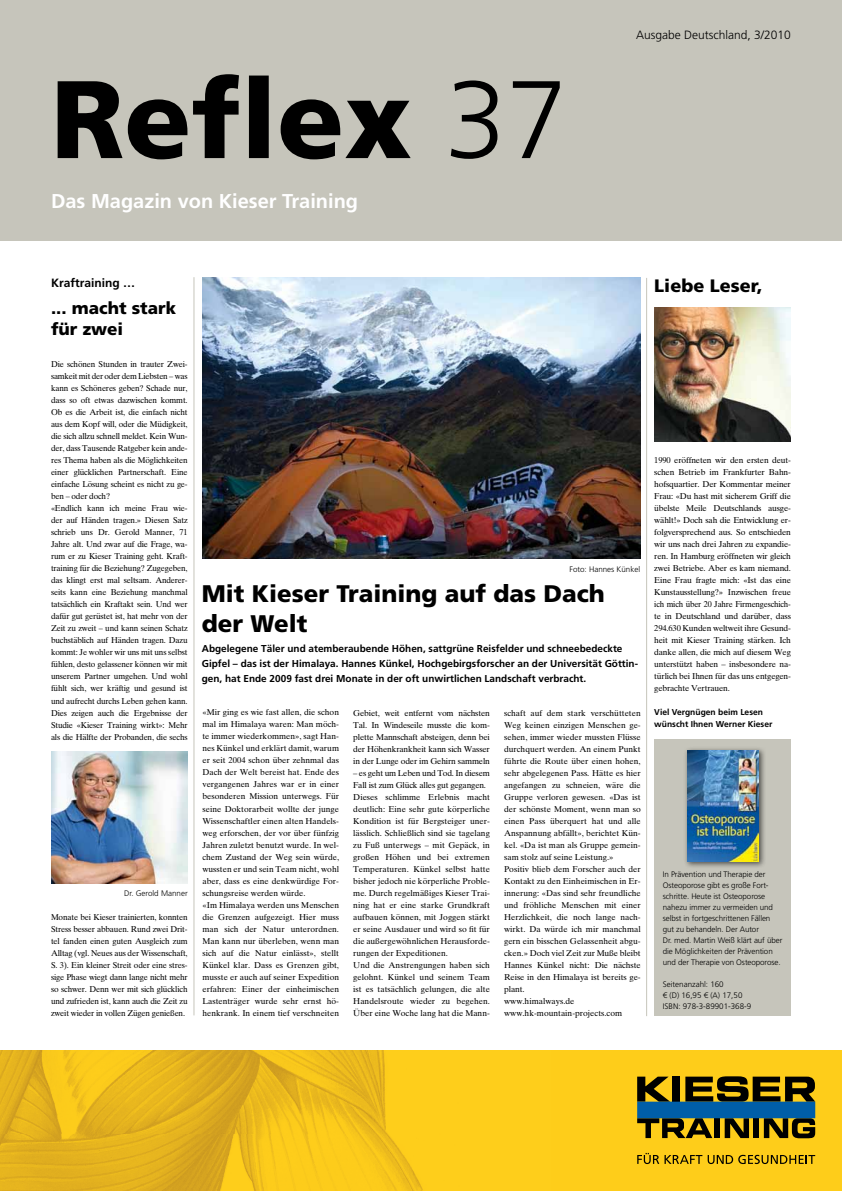
<style>
.page{position:relative;width:842px;height:1191px;background:#fff}
.page>*{position:absolute;margin:0;border:0;box-sizing:border-box;transform-origin:0 0}
.t1{font:900 110px "Frutiger LT";color:#000}
.t2{font:900 24px/30px "Frutiger LT";color:#000}
.t3{font:700 20px "Frutiger LT";color:#fff}
.t4{font:900 18px "Frutiger LT";color:#000}
.t5{font:900 17px/21px "Frutiger LT";color:#000}
.t6{font:300 12px "Frutiger LT";color:#000}
.t7{font:700 12px "Frutiger LT";color:#000}
.t8{font:700 10px/15px "Frutiger LT";color:#000}
.t9{font:8.5px/12px "Times Ten CE";color:#000}
.t10{font:8.5px/12px "Times Ten CE";letter-spacing:-.02em;color:#000}
.t11{font:700 8.5px/12px "Frutiger LT";color:#000}
.t12{font:300 8px/11px "Frutiger LT";letter-spacing:-.01em;color:#000}
.s1{font-weight:300}
</style>
<div class="page">
<div style="left:0;top:0;width:842px;height:240px;background:#c6c5bb"></div>
<div style="left:0;top:1049px;width:842px;height:142px;background:#fecd1a"></div>
<img style="left:0;top:1049px;width:551px;height:142px">
<svg style="left:637px;top:1076px;width:32px;height:25px"></svg>
<div style="left:672px;top:1076px;width:7px;height:25px;background:#000"></div>
<svg style="left:685px;top:1076px;width:130px;height:25px"></svg>
<div style="left:714px;top:1118px;width:6px;height:20px;background:#000"></div>
<svg style="left:725px;top:1118px;width:24px;height:20px"></svg>
<div style="left:754px;top:1118px;width:5px;height:20px;background:#000"></div>
<svg style="left:637px;top:1118px;width:75px;height:20px"></svg>
<svg style="left:764px;top:1118px;width:51px;height:20px"></svg>
<div style="left:637px;top:1101px;width:178px;height:17px;background:#005ea8"></div>
<svg style="left:637px;top:1153px;width:65px;height:11px"></svg>
<svg style="left:708px;top:1154px;width:107px;height:10px"></svg>
<img style="left:51px;top:751px;width:137px;height:132px">
<img style="left:202px;top:277px;width:438px;height:282px">
<hr style="left:194px;top:277px;width:1px;height:738px;background:#c6c5bb">
<hr style="left:646px;top:278px;width:1px;height:738px;background:#c6c5bb">
<div style="left:654px;top:739px;width:137px;height:276px;background:#c6c5bb"></div>
<div style="left:684px;top:746px;width:82px;height:122px;background:#000;opacity:.6"></div>
<img style="left:687px;top:750px;width:72px;height:111px">
<img style="left:654px;top:307px;width:137px;height:134px">
<h1 class="t1" style="left:51px;top:53px;width:518px">Reflex <span class="s1">37</span></h1>
<h3 class="t3" style="left:51px;top:189px;width:309px">Das Magazin von Kieser Training</h3>
<h3 class="t6" style="left:636px;top:29px;width:156px">Ausgabe Deutschland, 3/2010</h3>
<h3 class="t7" style="left:51px;top:276px;width:86px">Kraftraining …</h3>
<h3 class="t5" style="left:51px;top:297px;width:127px">... macht stark für zwei</h3>
<p class="t10" style="left:51px;top:358px;width:138px">Die schönen Stunden in trauter Zwei&shy;samkeit mit der oder dem Liebsten – was kann es Schöneres geben? Schade nur, dass so oft etwas dazwischen kommt.<br>Ob es die Arbeit ist, die einfach nicht aus dem Kopf will, oder die Müdigkeit, die sich allzu schnell meldet. Kein Wun&shy;der, dass Tausende Ratgeber kein ande&shy;res Thema haben als die Möglichkeiten einer glücklichen Partnerschaft. Eine einfache Lösung scheint es nicht zu ge&shy;ben – oder doch?<br>«Endlich kann ich meine Frau wie&shy;der auf Händen tragen.» Diesen Satz schrieb uns Dr. Gerold Manner, 71<br>Jahre alt. Und zwar auf die Frage, wa&shy;rum er zu Kieser Training geht. Kraft&shy;training für die Beziehung? Zugegeben, das klingt erst mal seltsam. Anderer&shy;seits kann eine Beziehung manchmal tatsächlich ein Kraftakt sein. Und wer dafür gut gerüstet ist, hat mehr von der Zeit zu zweit – und kann seinen Schatz buchstäblich auf Händen tragen. Dazu kommt: Je wohler wir uns mit uns selbst fühlen, desto gelassener können wir mit unserem Partner umgehen. Und wohl fühlt sich, wer kräftig und gesund ist und aufrecht durchs Leben gehen kann.<br>Dies zeigen auch die Ergebnisse der Studie «Kieser Training wirkt»: Mehr als die Hälfte der Probanden, die sechs</p>
<p class="t12" style="left:124px;top:887px;width:65px">Dr. Gerold Manner</p>
<p class="t9" style="left:51px;top:910px;width:138px;text-align:justify">Monate bei Kieser trainierten, konnten Stress besser abbauen. Rund zwei Drit&shy;tel fanden einen guten Ausgleich zum Alltag (vgl. Neues aus der Wissenschaft, S. 3). Ein kleiner Streit oder eine stres&shy;sige Phase wiegt dann lange nicht mehr so schwer. Denn wer mit sich glücklich und zufrieden ist, kann auch die Zeit zu zweit wieder in vollen Zügen genießen.</p>
<h3 class="t4" style="left:654px;top:275px;width:110px">Liebe Leser,</h3>
<p class="t12" style="left:569px;top:563px;width:72px">Foto: Hannes Künkel</p>
<h2 class="t2" style="left:202px;top:578px;width:405px">Mit Kieser Training auf das Dach der Welt</h2>
<p class="t8" style="left:202px;top:641px;width:438px">Abgelegene Täler und atemberaubende Höhen, sattgrüne Reisfelder und schneebedeckte<br>Gipfel – das ist der Himalaya. Hannes Künkel, Hochgebirgsforscher an der Universität Göttin&shy;gen, hat Ende 2009 fast drei Monate in der oft unwirtlichen Landschaft verbracht.</p>
<p class="t9" style="left:202px;top:706px;width:138px">«Mir ging es wie fast allen, die schon mal im Himalaya waren: Man möch&shy;te immer wiederkommen», sagt Han&shy;nes Künkel und erklärt damit, warum er seit 2004 schon über zehnmal das Dach der Welt bereist hat. Ende des vergangenen Jahres war er in einer besonderen Mission unterwegs. Für seine Doktorarbeit wollte der junge Wissenschaftler einen alten Handels&shy;weg erforschen, der vor über fünfzig Jahren zuletzt benutzt wurde. In wel&shy;chem Zustand der Weg sein würde, wussten er und sein Team nicht, wohl aber, dass es eine denkwürdige For&shy;schungsreise werden würde.<br>«Im Himalaya werden uns Menschen die Grenzen aufgezeigt. Hier muss man sich der Natur unterordnen.<br>Man kann nur überleben, wenn man sich auf die Natur einlässt», stellt Künkel klar. Dass es Grenzen gibt, musste er auch auf seiner Expedition erfahren: Einer der einheimischen Lastenträger wurde sehr ernst hö&shy;henkrank. In einem tief verschneiten</p>
<p class="t9" style="left:353px;top:706px;width:138px;text-align:justify">Gebiet, weit entfernt vom nächsten Tal. In Windeseile musste die kom&shy;plette Mannschaft absteigen, denn bei der Höhenkrankheit kann sich Wasser in der Lunge oder im Gehirn sammeln</p>
<p class="t9" style="left:504px;top:706px;width:138px">schaft auf dem stark verschütteten<br>Weg keinen einzigen Menschen ge&shy;sehen, immer wieder mussten Flüsse durchquert werden. An einem Punkt führte die Route über einen hohen, sehr abgelegenen Pass. Hätte es hier angefangen zu schneien, wäre die<br>Gruppe verloren gewesen. «Das ist der schönste Moment, wenn man so einen Pass überquert hat und alle<br>Anspannung abfällt», berichtet Kün&shy;kel. «Da ist man als Gruppe gemein&shy;sam stolz auf seine Leistung.»<br>Positiv blieb dem Forscher auch der<br>Kontakt zu den Einheimischen in Er&shy;innerung: «Das sind sehr freundliche und fröhliche Menschen mit einer<br>Herzlichkeit, die noch lange nach&shy;wirkt. Da würde ich mir manchmal gern ein bisschen Gelassenheit abgu&shy;cken.» Doch viel Zeit zur Muße bleibt<br>Hannes Künkel nicht: Die nächste<br>Reise in den Himalaya ist bereits ge&shy;plant.<br>www.himalways.de www.hk-mountain-projects.com</p>
<p class="t9" style="left:353px;top:766px;width:138px">– es geht um Leben und Tod. In diesem Fall ist zum Glück alles gut gegangen.<br>Dieses schlimme Erlebnis macht deutlich: Eine sehr gute körperliche Kondition ist für Bergsteiger uner&shy;lässlich. Schließlich sind sie tagelang zu Fuß unterwegs – mit Gepäck, in großen Höhen und bei extremen Temperaturen. Künkel selbst hatte bisher jedoch nie körperliche Proble&shy;me. Durch regelmäßiges Kieser Trai&shy;ning hat er eine starke Grundkraft aufbauen können, mit Joggen stärkt er seine Ausdauer und wird so fit für die außergewöhnlichen Herausforde&shy;rungen der Expeditionen.<br>Und die Anstrengungen haben sich gelohnt. Künkel und seinem Team ist es tatsächlich gelungen, die alte Handelsroute wieder zu begehen.<br>Über eine Woche lang hat die Mann-</p>
<p class="t9" style="left:654px;top:454px;width:138px;text-align:justify">1990 eröffneten wir den ersten deut&shy;schen Betrieb im Frankfurter Bahn&shy;hofsquartier. Der Kommentar meiner Frau: «Du hast mit sicherem Griff die übelste Meile Deutschlands ausge&shy;wählt!» Doch sah die Entwicklung er&shy;folgversprechend aus. So entschieden wir uns nach drei Jahren zu expandie&shy;ren. In Hamburg eröffneten wir gleich zwei Betriebe. Aber es kam niemand.<br>Eine Frau fragte mich: «Ist das eine Kunstausstellung?» Inzwischen freue ich mich über 20 Jahre Firmengeschich&shy;te in Deutschland und darüber, dass 294.630 Kunden weltweit ihre Gesund&shy;heit mit Kieser Training stärken. Ich danke allen, die mich auf diesem Weg unterstützt haben – insbesondere na&shy;türlich bei Ihnen für das uns entgegen&shy;gebrachte Vertrauen.</p>
<p class="t11" style="left:654px;top:706px;width:120px">Viel Vergnügen beim Lesen wünscht Ihnen Werner Kieser</p>
<p class="t12" style="left:663px;top:869px;width:121px">In Prävention und Therapie der<br>Osteoporose gibt es große Fort&shy;schritte. Heute ist Osteoporose nahezu immer zu vermeiden und selbst in fortgeschrittenen Fällen gut zu behandeln. Der Autor<br>Dr. med. Martin Weiß klärt auf über die Möglichkeiten der Prävention und der Therapie von Osteoporose.</p>
<p class="t12" style="left:663px;top:979px;width:90px">Seitenanzahl: 160<br>€ (D) 16,95 € (A) 17,50<br>ISBN: 978-3-89901-368-9</p>
</div>
